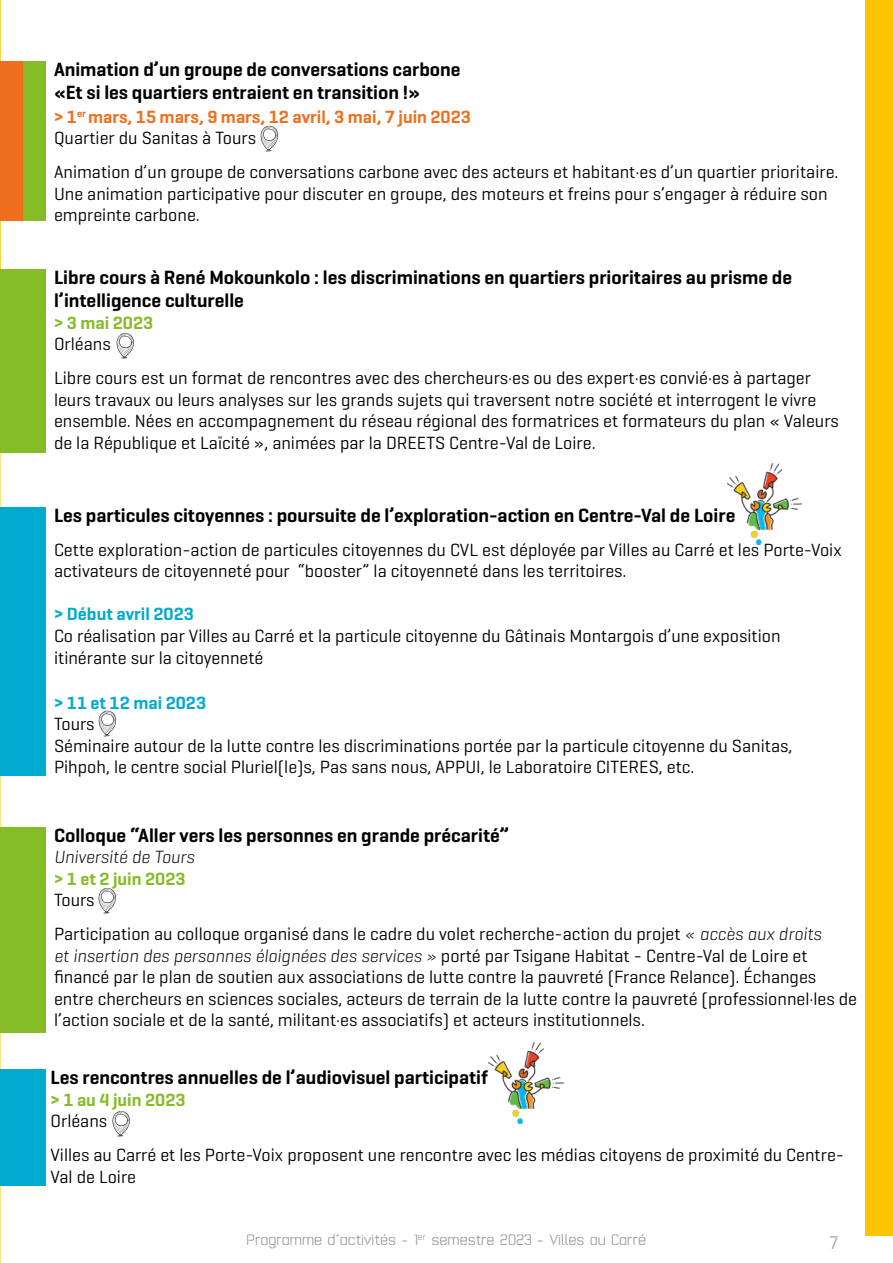
<style>
.page{position:relative;width:893px;height:1263px;background:#fff}
.page>*{position:absolute;margin:0;border:0;box-sizing:border-box;transform-origin:0 0}
.t1{font:600 19.5px/23.4px "Geogrotesque";color:#000}
.t2{font:18px/21.6px "Geogrotesque";color:#000}
.t3{font:600 18px/21.6px "Geogrotesque";color:#ee701e}
.t4{font:600 18px "Geogrotesque";color:#86bc28}
.t5{font:600 18px "Geogrotesque";color:#00aace}
.t6{font:italic 300 18px "Geogrotesque";color:#000}
.t7{font:18px "Exakt";color:#9d9c9c}
.t8{font:15px "Exakt";color:#9d9c9c}
.s1{font-weight:400;color:#000}
.s2{font-weight:300;font-style:italic}
</style>
<div class="page">
<div style="left:865px;top:0;width:28px;height:1236px;background:#fdc400"></div>
<div style="left:0;top:269px;width:45px;height:184px;background:#86bc28"></div>
<div style="left:0;top:507px;width:45px;height:269px;background:#00aace"></div>
<div style="left:0;top:61px;width:23px;height:160px;background:#ee701e"></div>
<div style="left:23px;top:61px;width:22px;height:160px;background:#86bc28"></div>
<svg style="left:261px;top:126px;width:17px;height:26px"></svg>
<svg style="left:117px;top:333px;width:17px;height:26px"></svg>
<svg style="left:99px;top:710px;width:17px;height:27px"></svg>
<div style="left:0;top:827px;width:45px;height:205px;background:#86bc28"></div>
<svg style="left:99px;top:888px;width:17px;height:26px"></svg>
<img style="left:727px;top:464px;width:75px;height:81px">
<div style="left:0;top:1069px;width:45px;height:117px;background:#00aace"></div>
<svg style="left:113px;top:1111px;width:17px;height:26px"></svg>
<img style="left:488px;top:1043px;width:75px;height:81px">
<p class="t1" style="left:54px;top:58px;width:408px">Animation d’un groupe de conversations carbone «Et si les quartiers entraient en transition !»</p>
<p class="t3" style="left:54px;top:106px;width:418px">&gt; 1<sup>er</sup> mars, 15 mars, 9 mars, 12 avril, 3 mai, 7 juin 2023<br><span class="s1">Quartier du Sanitas à Tours</span></p>
<p class="t2" style="left:54px;top:161px;width:786px">Animation d’un groupe de conversations carbone avec des acteurs et habitant·es d’un quartier prioritaire.<br>Une animation participative pour discuter en groupe, des moteurs et freins pour s’engager à réduire son empreinte carbone.</p>
<p class="t1" style="left:54px;top:266px;width:740px">Libre cours à René Mokounkolo : les discriminations en quartiers prioritaires au prisme de l’intelligence culturelle</p>
<p class="t4" style="left:54px;top:313px;width:101px">&gt; 3 mai 2023</p>
<p class="t2" style="left:54px;top:328px;width:758px;line-height:33.6px">Orléans<br>Libre cours est un format de rencontres avec des chercheurs·es ou des expert·es convié·es à partager</p>
<p class="t2" style="left:54px;top:389px;width:786px">leurs travaux ou leurs analyses sur les grands sujets qui traversent notre société et interrogent le vivre ensemble. Nées en accompagnement du réseau régional des formatrices et formateurs du plan « Valeurs de la République et Laïcité », animées par la DREETS Centre-Val de Loire.</p>
<p class="t1" style="left:54px;top:504px;width:683px">Les particules citoyennes : poursuite de l’exploration-action en Centre-Val de Loire</p>
<p class="t2" style="left:54px;top:539px;width:789px">Cette exploration-action de particules citoyennes du CVL est déployée par Villes au Carré et les Porte-Voix activateurs de citoyenneté pour “booster” la citoyenneté dans les territoires.</p>
<p class="t5" style="left:54px;top:605px;width:141px">&gt; Début avril 2023</p>
<p class="t2" style="left:54px;top:625px;width:728px">Co réalisation par Villes au Carré et la particule citoyenne du Gâtinais Montargois d’une exposition itinérante sur la citoyenneté</p>
<p class="t5" style="left:54px;top:693px;width:154px">&gt; 11 et 12 mai 2023</p>
<p class="t2" style="left:54px;top:713px;width:740px">Tours<br>Séminaire autour de la lutte contre les discriminations portée par la particule citoyenne du Sanitas,<br>Pihpoh, le centre social Pluriel(le)s, Pas sans nous, APPUI, le Laboratoire CITERES, etc.</p>
<p class="t1" style="left:54px;top:823px;width:457px">Colloque “Aller vers les personnes en grande précarité”</p>
<p class="t6" style="left:54px;top:847px;width:142px">Université de Tours</p>
<p class="t4" style="left:54px;top:869px;width:133px">&gt; 1 et 2 juin 2023</p>
<p class="t2" style="left:54px;top:884px;width:769px;line-height:33.6px">Tours<br>Participation au colloque organisé dans le cadre du volet recherche-action du projet <span class="s2">« accès aux droits</span></p>
<p class="t2" style="left:54px;top:945px;width:805px"><span class="s2">et insertion des personnes éloignées des services »</span> porté par Tsigane Habitat - Centre-Val de Loire et financé par le plan de soutien aux associations de lutte contre la pauvreté (France Relance). Échanges entre chercheurs en sciences sociales, acteurs de terrain de la lutte contre la pauvreté (professionnel·les de l’action sociale et de la santé, militant·es associatifs) et acteurs institutionnels.</p>
<p class="t1" style="left:50px;top:1066px;width:439px">Les rencontres annuelles de l’audiovisuel participatif</p>
<p class="t4" style="left:50px;top:1090px;width:137px">&gt; 1 au 4 juin 2023</p>
<p class="t2" style="left:50px;top:1104px;width:795px;line-height:33.6px">Orléans<br>Villes au Carré et les Porte-Voix proposent une rencontre avec les médias citoyens de proximité du Centre-</p>
<p class="t2" style="left:50px;top:1166px;width:87px">Val de Loire</p>
<p class="t8" style="left:247px;top:1234px;width:401px">Programme d’activités - 1<sup>er</sup> semestre 2023 - Villes au Carré</p>
<p class="t7" style="left:829px;top:1236px;width:11px">7</p>
</div>
